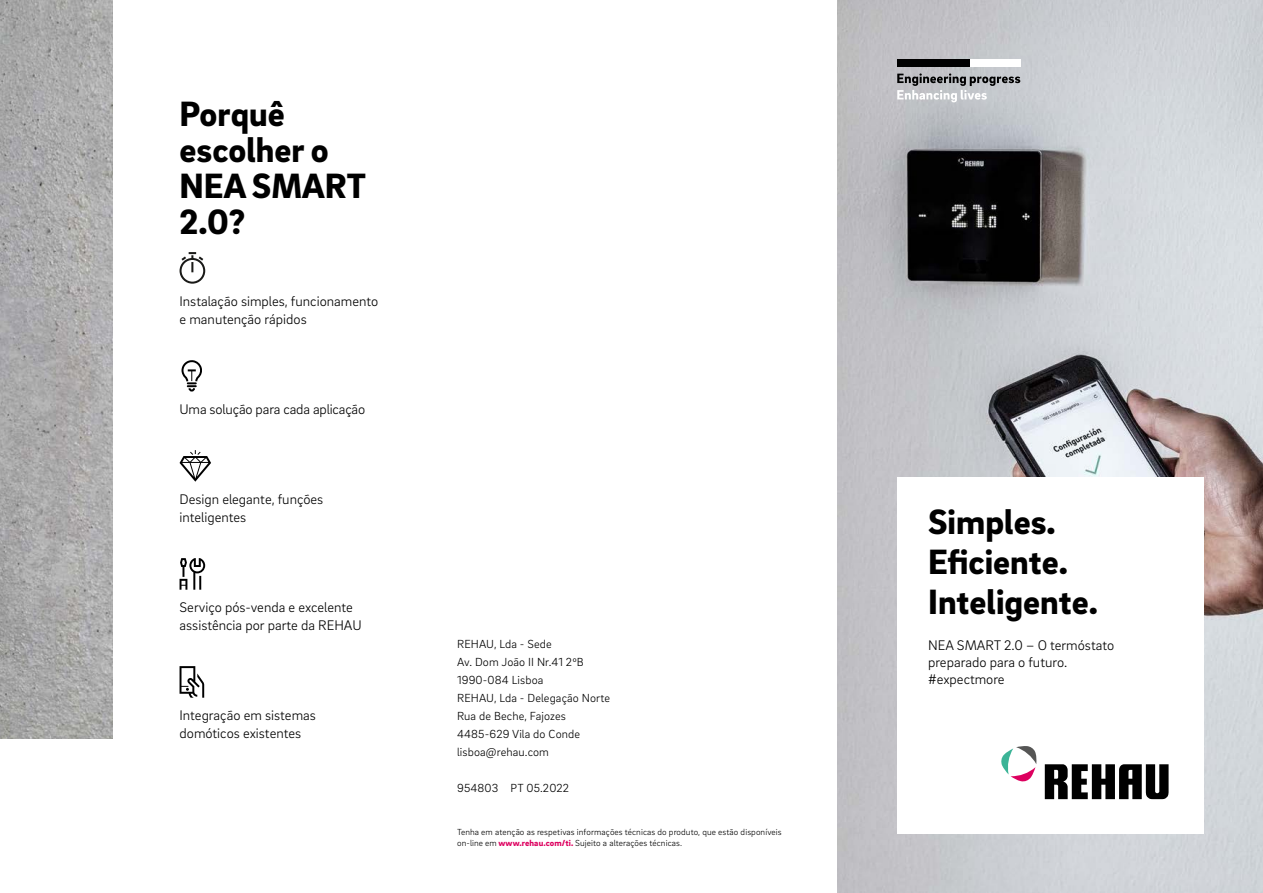
<style>
.page{position:relative;width:1263px;height:893px;background:#fff}
.page>*{position:absolute;margin:0;border:0;box-sizing:border-box;transform-origin:0 0}
.FB__Headline_-_24pt{font:900 36px/39.6px "Brix Sans";color:#000}
._02__Headline_-_24pt{font:900 36px/36px "Brix Sans";color:#000}
._46__Info_text_-_9_5{font:300 14.25px/17.9px "Brix Sans";color:#000}
.FB__Body_text_-_9_5p{font:300 14.25px/17.1px "Brix Sans";color:#000}
._33__Contact_info{font:300 12px "Brix Sans";letter-spacing:.01em;color:#000}
._34__Legal_notes_-_6{font:300 9px/11.2px "Brix Sans";letter-spacing:.01em;color:#000}
.s1{font-weight:900;color:#dd005f}
</style>
<div class="page">
<img style="left:0;top:0;width:112px;height:738px">
<img style="left:838px;top:0;width:425px;height:893px">
<svg style="left:897px;top:73px;width:123px;height:29px;background:#acaeb1"></svg>
<div style="left:970px;top:60px;width:50px;height:7px;background:#fff"></div>
<div style="left:897px;top:60px;width:73px;height:7px;background:#000"></div>
<div style="left:897px;top:478px;width:306px;height:356px;background:#fff"></div>
<svg style="left:180px;top:252px;width:25px;height:32px"></svg>
<svg style="left:181px;top:360px;width:21px;height:32px"></svg>
<svg style="left:180px;top:450px;width:31px;height:32px"></svg>
<svg style="left:180px;top:558px;width:25px;height:32px"></svg>
<svg style="left:180px;top:666px;width:24px;height:32px"></svg>
<svg style="left:1001px;top:746px;width:36px;height:36px"></svg>
<svg style="left:1045px;top:764px;width:123px;height:35px"></svg>
<p class="_02__Headline_-_24pt" style="left:180px;top:94px;width:188px">Porquê escolher o<br>NEA SMART<br>2.0?</p>
<p class="_46__Info_text_-_9_5" style="left:180px;top:292px;width:200px">Instalação simples, funcionamento e manutenção rápidos</p>
<p class="_46__Info_text_-_9_5" style="left:180px;top:400px;width:187px">Uma solução para cada aplicação</p>
<p class="_46__Info_text_-_9_5" style="left:180px;top:490px;width:145px">Design elegante, funções inteligentes</p>
<p class="_46__Info_text_-_9_5" style="left:180px;top:598px;width:184px">Serviço pós-venda e excelente assistência por parte da REHAU</p>
<p class="_46__Info_text_-_9_5" style="left:180px;top:706px;width:138px">Integração em sistemas domóticos existentes</p>
<p class="_33__Contact_info" style="left:457px;top:636px;width:96px">REHAU, Lda - Sede</p>
<p class="_33__Contact_info" style="left:457px;top:654px;width:128px">Av. Dom João II Nr.41 2ºB</p>
<p class="_33__Contact_info" style="left:457px;top:672px;width:88px">1990-084 Lisboa</p>
<p class="_33__Contact_info" style="left:457px;top:690px;width:154px">REHAU, Lda - Delegação Norte</p>
<p class="_33__Contact_info" style="left:457px;top:708px;width:110px">Rua de Beche, Fajozes</p>
<p class="_33__Contact_info" style="left:457px;top:726px;width:124px">4485-629 Vila do Conde</p>
<p class="_33__Contact_info" style="left:457px;top:744px;width:93px">lisboa@rehau.com</p>
<p class="_33__Contact_info" style="left:457px;top:780px;width:114px">954803 PT 05.2022</p>
<p class="_34__Legal_notes_-_6" style="left:457px;top:826px;width:326px">Tenha em atenção as respetivas informações técnicas do produto, que estão disponíveis on-line em <span class="s1">www.rehau.com/ti.</span> Sujeito a alterações técnicas.</p>
<p class="FB__Headline_-_24pt" style="left:928px;top:501px;width:171px">Simples.<br>Eficiente.<br>Inteligente.</p>
<p class="FB__Body_text_-_9_5p" style="left:928px;top:636px;width:188px">NEA SMART 2.0 – O termóstato preparado para o futuro. #expectmore</p>
</div>
